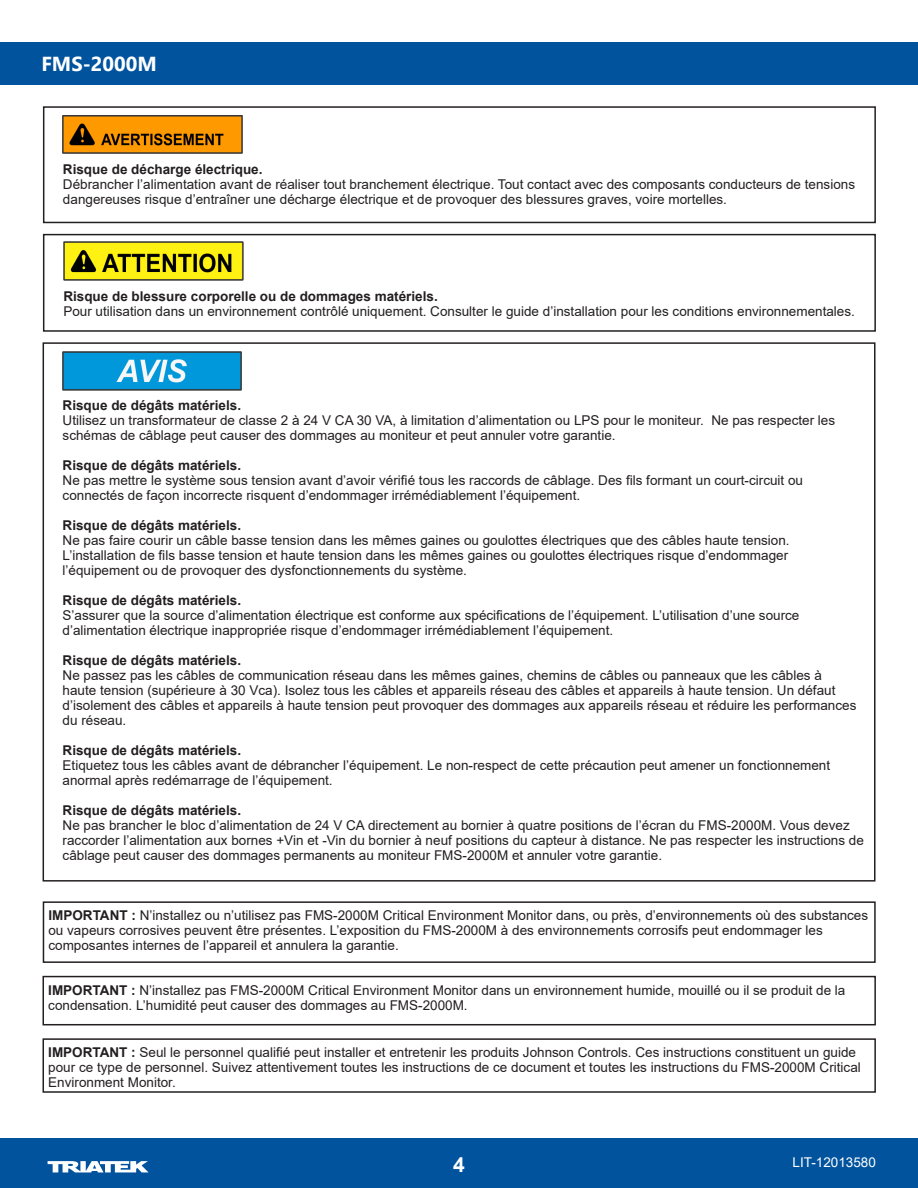
<style>
.page{position:relative;width:918px;height:1188px;background:#fff}
.page>*{position:absolute;margin:0;border:0;box-sizing:border-box;transform-origin:0 0}
.t1{font:700 21px "Arial";color:#fff}
.t2{font:700 20.25px "Segoe UI";color:#fff}
.cross{font:13.5px/15px "Arial";color:#231f20}
.cross-2{font:700 13.5px "Arial";color:#231f20}
.t3{font:13.5px "Arial";color:#fff}
.s1{font-weight:700}
</style>
<div class="page">
<div style="left:0;top:1138px;width:918px;height:50px;background:#01539e"></div>
<div style="left:0;top:43px;width:918px;height:42px;background:#01539e"></div>
<svg style="left:48px;top:1161px;width:100px;height:11px"></svg>
<img style="left:63px;top:242px;width:180px;height:38px">
<div style="left:43px;top:234px;width:833px;height:98px;border:2px solid #231f20"></div>
<img style="left:63px;top:115px;width:180px;height:38px">
<div style="left:43px;top:106px;width:833px;height:117px;border:2px solid #231f20"></div>
<img style="left:62px;top:352px;width:180px;height:38px">
<div style="left:43px;top:901px;width:833px;height:62px;border:2px solid #231f20"></div>
<div style="left:43px;top:976px;width:833px;height:49px;border:2px solid #231f20"></div>
<div style="left:43px;top:1038px;width:833px;height:55px;border:2px solid #231f20"></div>
<h2 class="t2" style="left:41px;top:45px;width:117px">FMS-2000M</h2>
<p class="cross-2" style="left:63px;top:160px;width:201px">Risque de décharge électrique.</p>
<p class="cross" style="left:63px;top:177px;width:794px">Débrancher l’alimentation avant de réaliser tout branchement électrique. Tout contact avec des composants conducteurs de tensions dangereuses risque d’entraîner une décharge électrique et de provoquer des blessures graves, voire mortelles.</p>
<p class="cross-2" style="left:63px;top:286px;width:376px">Risque de blessure corporelle ou de dommages matériels.</p>
<p class="cross" style="left:63px;top:303px;width:793px">Pour utilisation dans un environnement contrôlé uniquement. Consulter le guide d’installation pour les conditions environnementales.</p>
<p class="cross-2" style="left:63px;top:395px;width:180px">Risque de dégâts matériels.</p>
<p class="cross" style="left:63px;top:412px;width:774px">Utilisez un transformateur de classe 2 à 24 V CA 30 VA, à limitation d’alimentation ou LPS pour le moniteur. Ne pas respecter les schémas de câblage peut causer des dommages au moniteur et peut annuler votre garantie.</p>
<p class="cross-2" style="left:63px;top:455px;width:180px">Risque de dégâts matériels.</p>
<p class="cross" style="left:63px;top:472px;width:742px">Ne pas mettre le système sous tension avant d’avoir vérifié tous les raccords de câblage. Des fils formant un court-circuit ou connectés de façon incorrecte risquent d’endommager irrémédiablement l’équipement.</p>
<p class="cross-2" style="left:63px;top:515px;width:180px">Risque de dégâts matériels.</p>
<p class="cross" style="left:63px;top:532px;width:729px;text-align:justify">Ne pas faire courir un câble basse tension dans les mêmes gaines ou goulottes électriques que des câbles haute tension.<br>L’installation de fils basse tension et haute tension dans les mêmes gaines ou goulottes électriques risque d’endommager l’équipement ou de provoquer des dysfonctionnements du système.</p>
<p class="cross-2" style="left:63px;top:590px;width:180px">Risque de dégâts matériels.</p>
<p class="cross" style="left:63px;top:607px;width:738px">S’assurer que la source d’alimentation électrique est conforme aux spécifications de l’équipement. L’utilisation d’une source d’alimentation électrique inappropriée risque d’endommager irrémédiablement l’équipement.</p>
<p class="cross-2" style="left:63px;top:650px;width:180px">Risque de dégâts matériels.</p>
<p class="cross" style="left:63px;top:667px;width:795px">Ne passez pas les câbles de communication réseau dans les mêmes gaines, chemins de câbles ou panneaux que les câbles à haute tension (supérieure à 30 Vca). Isolez tous les câbles et appareils réseau des câbles et appareils à haute tension. Un défaut d’isolement des câbles et appareils à haute tension peut provoquer des dommages aux appareils réseau et réduire les performances du réseau.</p>
<p class="cross-2" style="left:63px;top:740px;width:180px">Risque de dégâts matériels.</p>
<p class="cross" style="left:63px;top:757px;width:769px">Etiquetez tous les câbles avant de débrancher l’équipement. Le non-respect de cette précaution peut amener un fonctionnement anormal après redémarrage de l’équipement.</p>
<p class="cross-2" style="left:63px;top:800px;width:180px">Risque de dégâts matériels.</p>
<p class="cross" style="left:63px;top:817px;width:803px">Ne pas brancher le bloc d’alimentation de 24 V CA directement au bornier à quatre positions de l’écran du FMS-2000M. Vous devez raccorder l’alimentation aux bornes +Vin et -Vin du bornier à neuf positions du capteur à distance. Ne pas respecter les instructions de câblage peut causer des dommages permanents au moniteur FMS-2000M et annuler votre garantie.</p>
<p class="cross" style="left:48px;top:908px;width:821px"><span class="s1">IMPORTANT :</span> N’installez ou n’utilisez pas FMS-2000M Critical Environment Monitor dans, ou près, d’environnements où des substances ou vapeurs corrosives peuvent être présentes. L’exposition du FMS-2000M à des environnements corrosifs peut endommager les composantes internes de l’appareil et annulera la garantie.</p>
<p class="cross" style="left:48px;top:982px;width:799px"><span class="s1">IMPORTANT :</span> N’installez pas FMS-2000M Critical Environment Monitor dans un environnement humide, mouillé ou il se produit de la condensation. L’humidité peut causer des dommages au FMS-2000M.</p>
<p class="cross" style="left:48px;top:1045px;width:814px"><span class="s1">IMPORTANT :</span> Seul le personnel qualifié peut installer et entretenir les produits Johnson Controls. Ces instructions constituent un guide pour ce type de personnel. Suivez attentivement toutes les instructions de ce document et toutes les instructions du FMS-2000M Critical<br>Environment Monitor.</p>
<h1 class="t1" style="left:453px;top:1150px;width:13px">4</h1>
<p class="t3" style="left:793px;top:1153px;width:85px">LIT-12013580</p>
</div>
